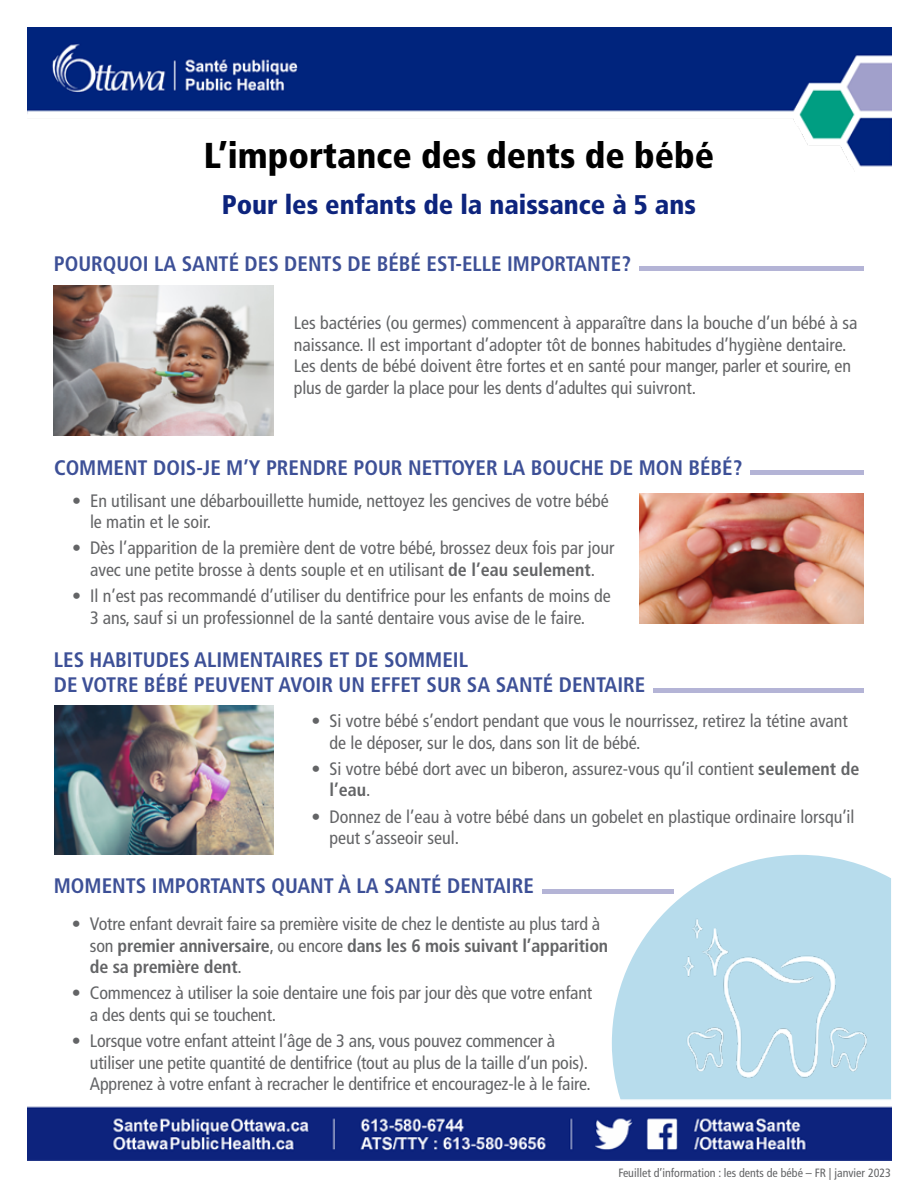
<style>
.page{position:relative;width:918px;height:1188px;background:#fff}
.page>*{position:absolute;margin:0;border:0;box-sizing:border-box;transform-origin:0 0}
.Heading_1{font:900 condensed 36px "Frutiger LT Std";color:#000}
.Heading_2{font:900 condensed 27px "Frutiger LT Std";color:#0d247d}
.Heading_3{font:700 condensed 21px/25.2px "Frutiger LT Std";color:#3d5097}
.Body{font:condensed 18px/21.6px "Frutiger LT Std";color:#636466}
.Body-2{font:condensed 12px "Frutiger LT Std";color:#636466}
.s1{font-weight:700}
</style>
<div class="page">
<img style="left:27px;top:27px;width:864px;height:140px">
<hr style="left:654px;top:688px;width:210px;height:4px;background:#b4b4d6">
<hr style="left:542px;top:889px;width:132px;height:4px;background:#b4b4d6">
<div style="left:751px;top:470px;width:113px;height:5px;background:#b4b4d6"></div>
<hr style="left:639px;top:267px;width:225px;height:4px;background:#b4b4d6">
<svg style="left:612px;top:855px;width:279px;height:245px;fill:#b7dcec"></svg>
<img style="left:27px;top:1106px;width:864px;height:55px">
<img style="left:54px;top:286px;width:219px;height:149px">
<img style="left:639px;top:493px;width:225px;height:131px">
<img style="left:54px;top:705px;width:219px;height:150px">
<img style="left:662px;top:899px;width:224px;height:198px">
<h1 class="Heading_1" style="left:204px;top:134px;width:512px">L’importance des dents de bébé</h1>
<h2 class="Heading_2" style="left:222px;top:189px;width:476px">Pour les enfants de la naissance à 5 ans</h2>
<h3 class="Heading_3" style="left:54px;top:251px;width:579px">POURQUOI LA SANTÉ DES DENTS DE BÉBÉ EST-ELLE IMPORTANTE?</h3>
<p class="Body" style="left:294px;top:312px;width:565px">Les bactéries (ou germes) commencent à apparaître dans la bouche d’un bébé à sa naissance. Il est important d’adopter tôt de bonnes habitudes d’hygiène dentaire.<br>Les dents de bébé doivent être fortes et en santé pour manger, parler et sourire, en plus de garder la place pour les dents d’adultes qui suivront.</p>
<h3 class="Heading_3" style="left:54px;top:455px;width:690px">COMMENT DOIS-JE M’Y PRENDRE POUR NETTOYER LA BOUCHE DE MON BÉBÉ?</h3>
<p class="Body" style="left:90px;top:490px;width:520px;text-indent:-18px">• En utilisant une débarbouillette humide, nettoyez les gencives de votre bébé le matin et le soir.</p>
<p class="Body" style="left:72px;top:537px;width:544px;text-align:center">• Dès l’apparition de la première dent de votre bébé, brossez deux fois par jour avec une petite brosse à dents souple et en utilisant <span class="s1">de l’eau seulement</span>.</p>
<p class="Body" style="left:72px;top:585px;width:540px;text-align:center">• Il n’est pas recommandé d’utiliser du dentifrice pour les enfants de moins de<br>3 ans, sauf si un professionnel de la santé dentaire vous avise de le faire.</p>
<h3 class="Heading_3" style="left:54px;top:647px;width:593px">LES HABITUDES ALIMENTAIRES ET DE SOMMEIL<br>DE VOTRE BÉBÉ PEUVENT AVOIR UN EFFET SUR SA SANTÉ DENTAIRE</h3>
<p class="Body" style="left:330px;top:710px;width:520px;text-indent:-18px">• Si votre bébé s’endort pendant que vous le nourrissez, retirez la tétine avant de le déposer, sur le dos, dans son lit de bébé.</p>
<p class="Body" style="left:330px;top:758px;width:531px;text-indent:-18px">• Si votre bébé dort avec un biberon, assurez-vous qu’il contient <span class="s1">seulement de l’eau</span>.</p>
<p class="Body" style="left:330px;top:806px;width:527px;text-indent:-18px">• Donnez de l’eau à votre bébé dans un gobelet en plastique ordinaire lorsqu’il peut s’asseoir seul.</p>
<h3 class="Heading_3" style="left:54px;top:874px;width:482px">MOMENTS IMPORTANTS QUANT À LA SANTÉ DENTAIRE</h3>
<p class="Body" style="left:90px;top:913px;width:520px;text-indent:-18px">• Votre enfant devrait faire sa première visite de chez le dentiste au plus tard à son <span class="s1">premier anniversaire</span>, ou encore <span class="s1">dans les 6 mois suivant l’apparition de sa première dent</span>.</p>
<p class="Body" style="left:90px;top:983px;width:504px;text-indent:-18px">• Commencez à utiliser la soie dentaire une fois par jour dès que votre enfant a des dents qui se touchent.</p>
<p class="Body" style="left:90px;top:1030px;width:502px;text-indent:-18px">• Lorsque votre enfant atteint l’âge de 3 ans, vous pouvez commencer à utiliser une petite quantité de dentifrice (tout au plus de la taille d’un pois).<br>Apprenez à votre enfant à recracher le dentifrice et encouragez-le à le faire.</p>
<p class="Body-2" style="left:618px;top:1166px;width:274px">Feuillet d’information : les dents de bébé – FR | janvier 2023</p>
</div>
